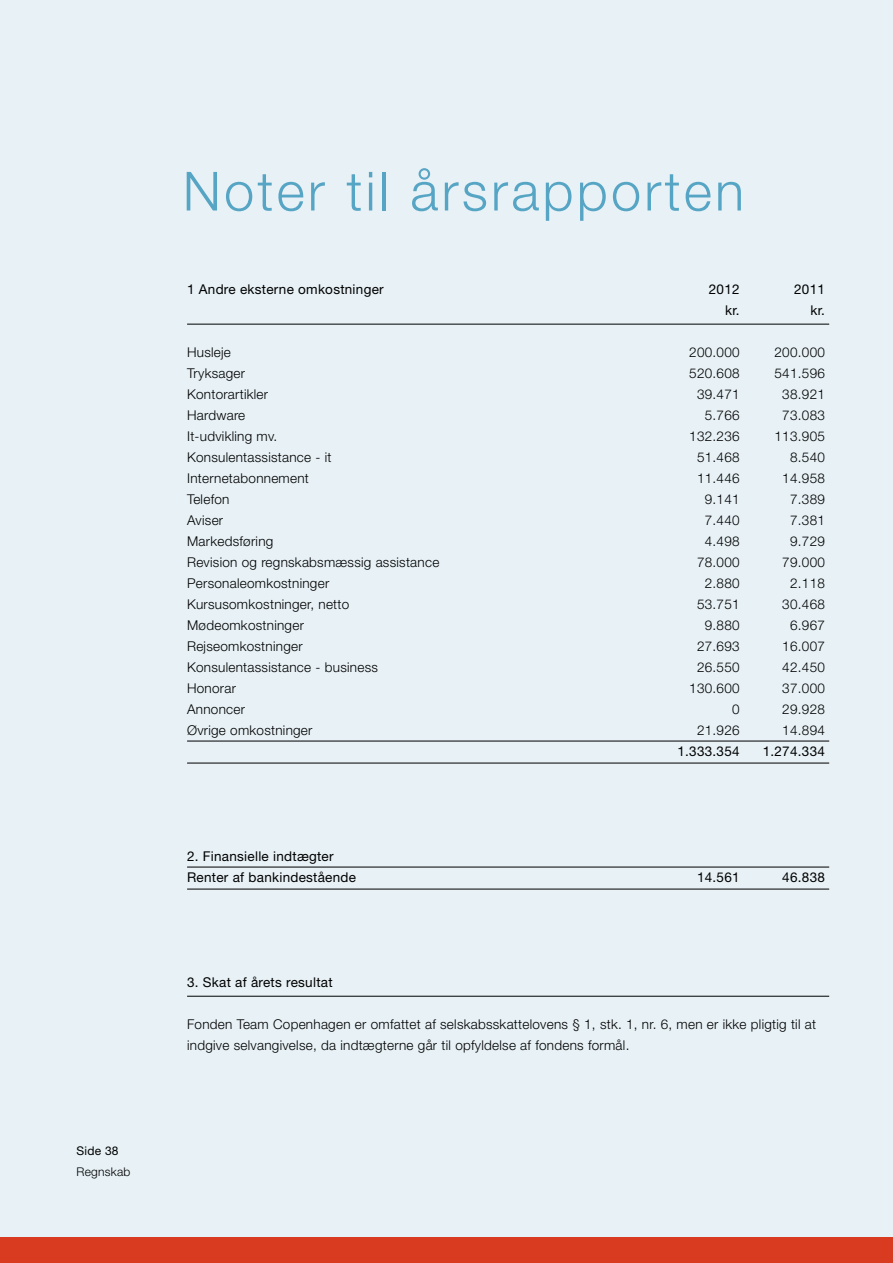
<style>
.page{position:relative;width:893px;height:1263px;background:#fff}
.page>*{position:absolute;margin:0;border:0;box-sizing:border-box;transform-origin:0 0}
.t1{font:300 54px "Helvetica Neue LT Std";letter-spacing:.06em;color:#57a5c4}
.t2{font:300 13.5px/21px "Helvetica Neue LT Std";letter-spacing:.02em;color:#000}
.t3{font:13.5px/21px "Helvetica Neue LT Std";letter-spacing:.02em;color:#000}
.t4{font:300 12px "Helvetica Neue LT Std";letter-spacing:.02em;color:#000}
.t5{font:12px "Helvetica Neue LT Std";letter-spacing:.02em;color:#000}
</style>
<div class="page">
<div style="left:0;top:0;width:893px;height:1237px;background:#e7f1f6"></div>
<div style="left:0;top:1237px;width:893px;height:26px;background:#d93b20"></div>
<hr style="left:187px;top:324px;width:642px;height:1px;background:#000">
<hr style="left:187px;top:741px;width:642px;height:1px;background:#000">
<hr style="left:187px;top:763px;width:642px;height:1px;background:#000">
<hr style="left:187px;top:867px;width:642px;height:1px;background:#000">
<hr style="left:187px;top:889px;width:642px;height:1px;background:#000">
<hr style="left:187px;top:996px;width:642px;height:1px;background:#000">
<h1 class="t1" style="left:183px;top:158px;width:563px">Noter til årsrapporten</h1>
<p class="t3" style="left:187px;top:279px;width:198px">1 Andre eksterne omkostninger</p>
<p class="t3" style="left:709px;top:279px;width:32px">2012</p>
<p class="t3" style="left:794px;top:279px;width:32px">2011</p>
<p class="t3" style="left:725px;top:300px;width:16px">kr.</p>
<p class="t3" style="left:810px;top:300px;width:16px">kr.</p>
<p class="t2" style="left:187px;top:342px;width:45px">Husleje</p>
<p class="t2" style="left:689px;top:342px;width:52px">200.000</p>
<p class="t2" style="left:774px;top:342px;width:52px">200.000</p>
<p class="t2" style="left:187px;top:363px;width:59px">Tryksager</p>
<p class="t2" style="left:689px;top:363px;width:52px">520.608</p>
<p class="t2" style="left:774px;top:363px;width:52px">541.596</p>
<p class="t2" style="left:187px;top:384px;width:83px">Kontorartikler</p>
<p class="t2" style="left:697px;top:384px;width:44px">39.471</p>
<p class="t2" style="left:782px;top:384px;width:44px">38.921</p>
<p class="t2" style="left:187px;top:405px;width:60px">Hardware</p>
<p class="t2" style="left:705px;top:405px;width:36px">5.766</p>
<p class="t2" style="left:782px;top:405px;width:44px">73.083</p>
<p class="t2" style="left:187px;top:426px;width:92px">It-udvikling mv.</p>
<p class="t2" style="left:689px;top:426px;width:52px">132.236</p>
<p class="t2" style="left:774px;top:426px;width:52px">113.905</p>
<p class="t2" style="left:187px;top:447px;width:146px">Konsulentassistance - it</p>
<p class="t2" style="left:697px;top:447px;width:44px">51.468</p>
<p class="t2" style="left:790px;top:447px;width:36px">8.540</p>
<p class="t2" style="left:187px;top:468px;width:123px">Internetabonnement</p>
<p class="t2" style="left:697px;top:468px;width:44px">11.446</p>
<p class="t2" style="left:782px;top:468px;width:44px">14.958</p>
<p class="t2" style="left:187px;top:489px;width:44px">Telefon</p>
<p class="t2" style="left:705px;top:489px;width:36px">9.141</p>
<p class="t2" style="left:790px;top:489px;width:36px">7.389</p>
<p class="t2" style="left:187px;top:510px;width:38px">Aviser</p>
<p class="t2" style="left:705px;top:510px;width:36px">7.440</p>
<p class="t2" style="left:790px;top:510px;width:36px">7.381</p>
<p class="t2" style="left:187px;top:531px;width:88px">Markedsføring</p>
<p class="t2" style="left:705px;top:531px;width:36px">4.498</p>
<p class="t2" style="left:790px;top:531px;width:36px">9.729</p>
<p class="t2" style="left:187px;top:552px;width:254px">Revision og regnskabsmæssig assistance</p>
<p class="t2" style="left:697px;top:552px;width:44px">78.000</p>
<p class="t2" style="left:782px;top:552px;width:44px">79.000</p>
<p class="t2" style="left:187px;top:573px;width:144px">Personaleomkostninger</p>
<p class="t2" style="left:705px;top:573px;width:36px">2.880</p>
<p class="t2" style="left:790px;top:573px;width:36px">2.118</p>
<p class="t2" style="left:187px;top:594px;width:164px">Kursusomkostninger, netto</p>
<p class="t2" style="left:697px;top:594px;width:44px">53.751</p>
<p class="t2" style="left:782px;top:594px;width:44px">30.468</p>
<p class="t2" style="left:187px;top:615px;width:118px">Mødeomkostninger</p>
<p class="t2" style="left:705px;top:615px;width:36px">9.880</p>
<p class="t2" style="left:790px;top:615px;width:36px">6.967</p>
<p class="t2" style="left:187px;top:636px;width:117px">Rejseomkostninger</p>
<p class="t2" style="left:697px;top:636px;width:44px">27.693</p>
<p class="t2" style="left:782px;top:636px;width:44px">16.007</p>
<p class="t2" style="left:187px;top:657px;width:192px">Konsulentassistance - business</p>
<p class="t2" style="left:697px;top:657px;width:44px">26.550</p>
<p class="t2" style="left:782px;top:657px;width:44px">42.450</p>
<p class="t2" style="left:187px;top:678px;width:50px">Honorar</p>
<p class="t2" style="left:689px;top:678px;width:52px">130.600</p>
<p class="t2" style="left:782px;top:678px;width:44px">37.000</p>
<p class="t2" style="left:187px;top:699px;width:59px">Annoncer</p>
<p class="t2" style="left:732px;top:699px;width:9px">0</p>
<p class="t2" style="left:782px;top:699px;width:44px">29.928</p>
<p class="t2" style="left:187px;top:720px;width:127px">Øvrige omkostninger</p>
<p class="t2" style="left:697px;top:720px;width:44px">21.926</p>
<p class="t2" style="left:782px;top:720px;width:44px">14.894</p>
<p class="t3" style="left:677px;top:741px;width:64px">1.333.354</p>
<p class="t3" style="left:763px;top:741px;width:64px">1.274.334</p>
<p class="t3" style="left:187px;top:846px;width:171px">2. Finansielle indtægter<br>Renter af bankindestående</p>
<p class="t3" style="left:697px;top:867px;width:44px">14.561</p>
<p class="t3" style="left:782px;top:867px;width:44px">46.838</p>
<p class="t3" style="left:187px;top:972px;width:147px">3. Skat af årets resultat</p>
<p class="t2" style="left:187px;top:1014px;width:630px">Fonden Team Copenhagen er omfattet af selskabsskattelovens § 1, stk. 1, nr. 6, men er ikke pligtig til at indgive selvangivelse, da indtægterne går til opfyldelse af fondens formål.</p>
<p class="t5" style="left:77px;top:1144px;width:44px">Side 38</p>
<p class="t4" style="left:77px;top:1165px;width:87px">Årsberetning 12</p>
<p class="t4" style="left:77px;top:1165px;width:55px">Regnskab</p>
</div>
